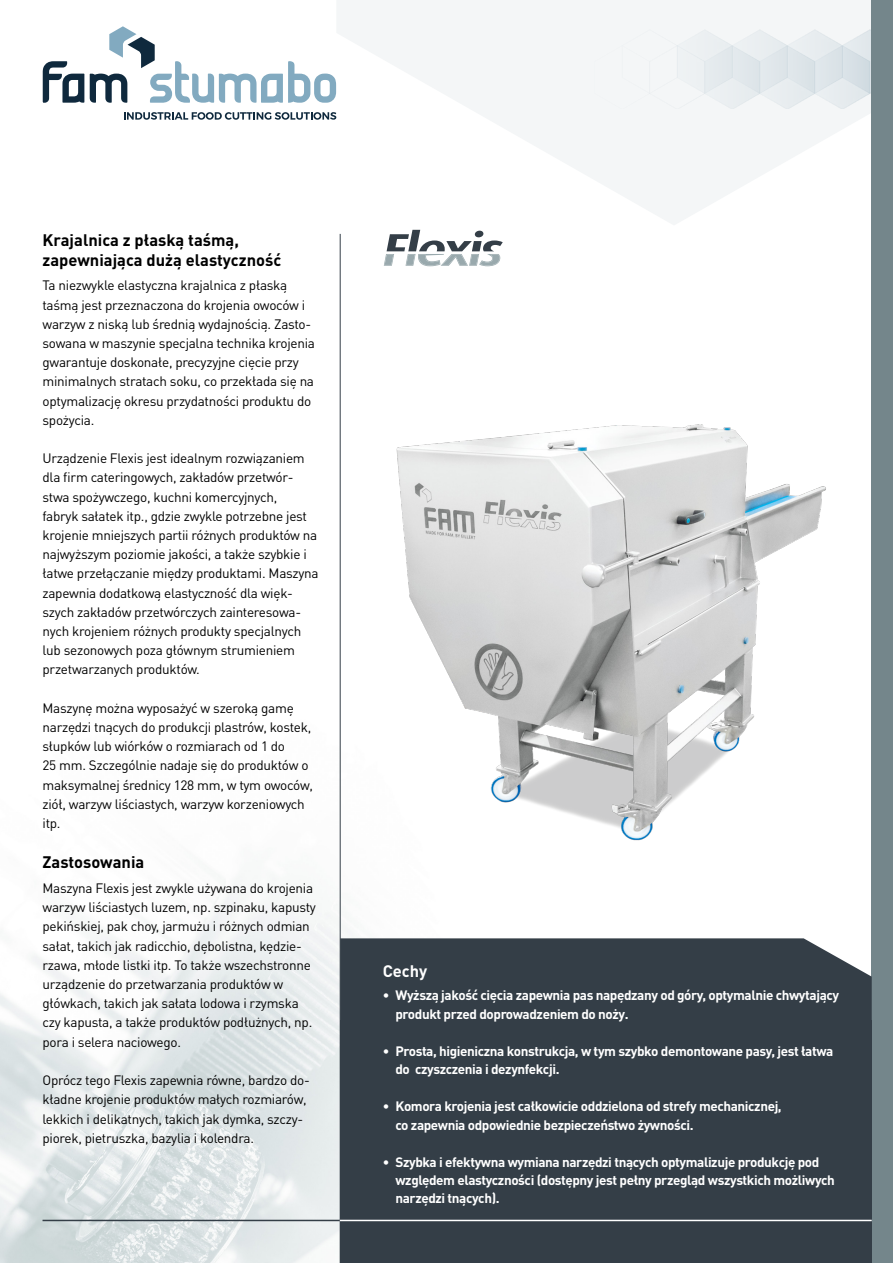
<style>
.page{position:relative;width:893px;height:1263px;background:#fff}
.page>*{position:absolute;margin:0;border:0;box-sizing:border-box;transform-origin:0 0}
.Titel{font:700 16.5px/19.2px "DIN Pro";color:#000}
.Titel_Wit{font:700 16.5px "DIN Pro";color:#fff}
.Txt{font:13.5px/19.2px "DIN Pro";letter-spacing:-.02em;color:#000}
.Txt_Wit{font:700 13.5px/18.5px "DIN Pro";letter-spacing:-.03em;color:#fff}
</style>
<div class="page">
<img style="left:0;top:69px;width:872px;height:1194px">
<svg style="left:336px;top:0;width:536px;height:225px;fill:#f4f6f7"></svg>
<img style="left:594px;top:27px;width:278px;height:81px">
<div style="left:872px;top:0;width:21px;height:1263px;background:#74868b"></div>
<svg style="left:43px;top:61px;width:41px;height:42px"></svg>
<svg style="left:90px;top:26px;width:246px;height:77px"></svg>
<svg style="left:124px;top:112px;width:212px;height:8px"></svg>
<img style="left:384px;top:408px;width:461px;height:451px">
<hr style="left:340px;top:234px;width:1px;height:1029px;background:#343e47">
<hr style="left:43px;top:1220px;width:297px;height:1px;background:#343e47">
<div style="left:340px;top:1020px;width:532px;height:243px;background:#343e47"></div>
<div style="left:340px;top:938px;width:532px;height:82px;background:#343e47"></div>
<hr style="left:340px;top:1220px;width:532px;height:1px;background:#fff">
<svg style="left:384px;top:230px;width:119px;height:36px"></svg>
<p class="Titel" style="left:43px;top:230px;width:240px">Krajalnica z płaską taśmą, zapewniająca dużą elastyczność</p>
<p class="Txt" style="left:43px;top:275px;width:274px">Ta niezwykle elastyczna krajalnica z płaską taśmą jest przeznaczona do krojenia owoców i warzyw z niską lub średnią wydajnością. Zasto&shy;sowana w maszynie specjalna technika krojenia gwarantuje doskonałe, precyzyjne cięcie przy minimalnych stratach soku, co przekłada się na optymalizację okresu przydatności produktu do spożycia.</p>
<p class="Txt" style="left:43px;top:448px;width:278px">Urządzenie Flexis jest idealnym rozwiązaniem dla firm cateringowych, zakładów przetwór&shy;stwa spożywczego, kuchni komercyjnych,<br>fabryk sałatek itp., gdzie zwykle potrzebne jest krojenie mniejszych partii różnych produktów na najwyższym poziomie jakości, a także szybkie i łatwe przełączanie między produktami. Maszyna zapewnia dodatkową elastyczność dla więk&shy;szych zakładów przetwórczych zainteresowa&shy;nych krojeniem różnych produkty specjalnych lub sezonowych poza głównym strumieniem przetwarzanych produktów.</p>
<p class="Txt" style="left:43px;top:698px;width:272px">Maszynę można wyposażyć w szeroką gamę narzędzi tnących do produkcji plastrów, kostek, słupków lub wiórków o rozmiarach od 1 do<br>25 mm. Szczególnie nadaje się do produktów o maksymalnej średnicy 128 mm, w tym owoców, ziół, warzyw liściastych, warzyw korzeniowych itp.</p>
<p class="Titel" style="left:43px;top:852px;width:103px">Zastosowania</p>
<p class="Txt" style="left:43px;top:878px;width:275px">Maszyna Flexis jest zwykle używana do krojenia warzyw liściastych luzem, np. szpinaku, kapusty pekińskiej, pak choy, jarmużu i różnych odmian sałat, takich jak radicchio, dębolistna, kędzie&shy;rzawa, młode listki itp. To także wszechstronne urządzenie do przetwarzania produktów w główkach, takich jak sałata lodowa i rzymska czy kapusta, a także produktów podłużnych, np. pora i selera naciowego.</p>
<p class="Txt" style="left:43px;top:1070px;width:269px">Oprócz tego Flexis zapewnia równe, bardzo do&shy;kładne krojenie produktów małych rozmiarów, lekkich i delikatnych, takich jak dymka, szczy&shy;piorek, pietruszka, bazylia i kolendra.</p>
<p class="Titel_Wit" style="left:383px;top:959px;width:46px">Cechy</p>
<p class="Txt_Wit" style="left:395px;top:986px;width:445px;text-indent:-13px">• Wyższą jakość cięcia zapewnia pas napędzany od góry, optymalnie chwytający produkt przed doprowadzeniem do noży.</p>
<p class="Txt_Wit" style="left:395px;top:1041px;width:439px;text-indent:-13px">• Prosta, higieniczna konstrukcja, w tym szybko demontowane pasy, jest łatwa do czyszczenia i dezynfekcji.</p>
<p class="Txt_Wit" style="left:395px;top:1096px;width:388px;text-indent:-13px">• Komora krojenia jest całkowicie oddzielona od strefy mechanicznej, co zapewnia odpowiednie bezpieczeństwo żywności.</p>
<p class="Txt_Wit" style="left:395px;top:1152px;width:441px;text-indent:-13px">• Szybka i efektywna wymiana narzędzi tnących optymalizuje produkcję pod względem elastyczności (dostępny jest pełny przegląd wszystkich możliwych narzędzi tnących).</p>
</div>
